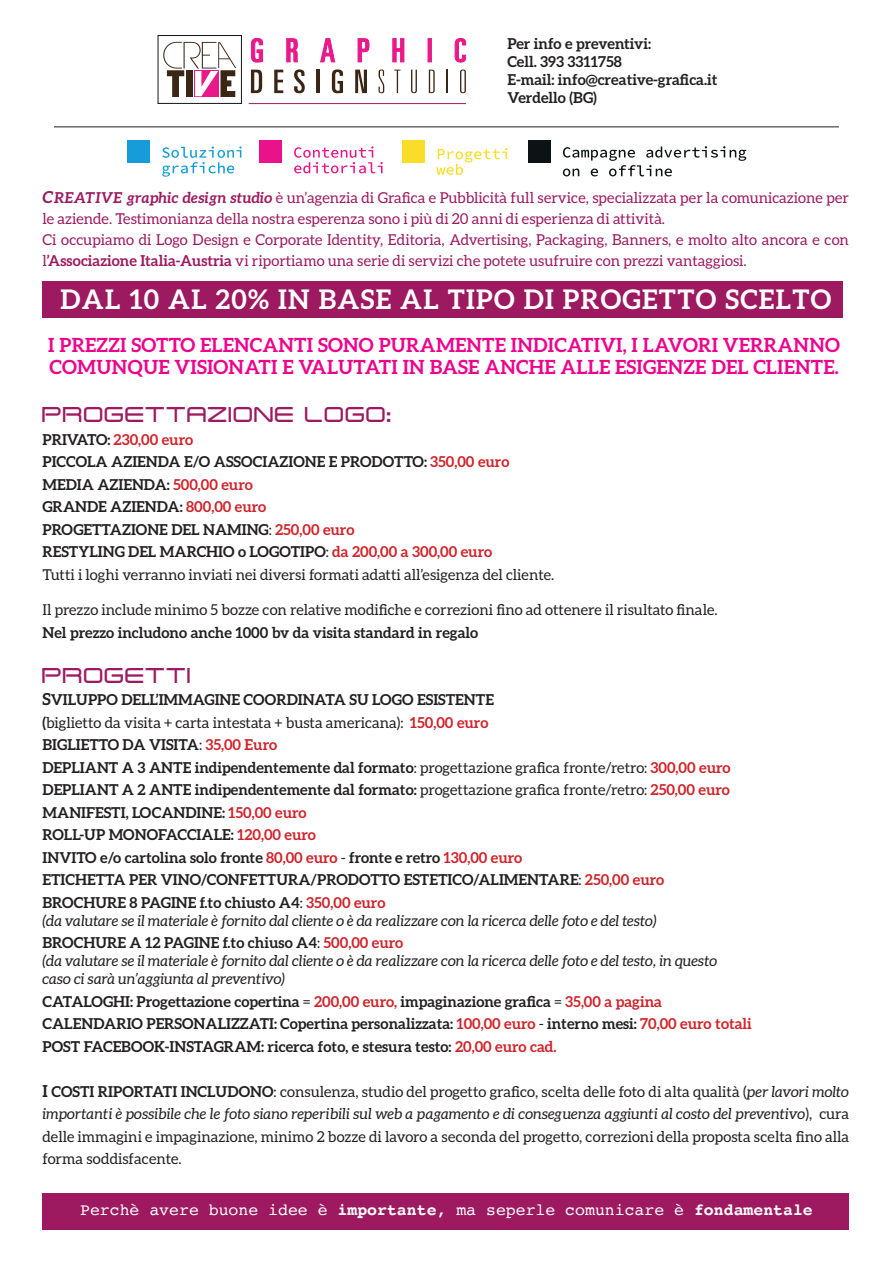
<style>
.page{position:relative;width:893px;height:1263px;background:#fff}
.page>*{position:absolute;margin:0;border:0;box-sizing:border-box;transform-origin:0 0}
.t1{font:700 27px "Aleo";letter-spacing:.05em;color:#fff}
.t2{font:700 21px "Expansiva";color:#9d1a60}
.t3{font:700 19.5px/22.5px "Aleo";letter-spacing:.01em;color:#ed028c}
.t4{font:16.5px "Courier";color:#fff}
.t5{font:700 15px/22.5px "Aleo";color:#231f20}
.t6{font:15px/22.5px "Aleo";color:#231f20;text-align:justify}
.t7{font:15px/21px "Aleo";color:#9d1a60}
.t8{font:italic 15px/22.5px "Aleo";color:#231f20}
.s1{font-weight:700;font-style:italic;font-size:16.5px}
.s2{font-weight:700;font-style:italic}
.s3{font-weight:700}
.s4{color:#d1232a}
.s5{font-weight:400}
.s6{font-size:16.5px}
.s7{font-weight:700;font-style:normal}
.s8{font-style:normal}
.s9{font-weight:700;font-style:normal;color:#d1232a}
.s10{font-weight:700;font-size:16.5px}
.s11{font-style:italic}
</style>
<div class="page">
<hr style="left:249px;top:103px;width:217px;height:1px;background:#9d1a60">
<svg style="left:163px;top:42px;width:73px;height:55px"></svg>
<div style="left:158px;top:35px;width:84px;height:69px;border:1px solid #121616"></div>
<svg style="left:250px;top:38px;width:14px;height:25px"></svg>
<svg style="left:286px;top:38px;width:12px;height:25px"></svg>
<svg style="left:320px;top:38px;width:16px;height:25px"></svg>
<svg style="left:357px;top:38px;width:13px;height:25px"></svg>
<svg style="left:392px;top:38px;width:13px;height:25px"></svg>
<svg style="left:428px;top:38px;width:4px;height:24px"></svg>
<svg style="left:454px;top:38px;width:13px;height:25px"></svg>
<svg style="left:251px;top:70px;width:11px;height:23px"></svg>
<svg style="left:274px;top:70px;width:9px;height:23px"></svg>
<svg style="left:294px;top:69px;width:11px;height:24px"></svg>
<hr style="left:316px;top:70px;width:4px;height:23px;background:#3b2515">
<svg style="left:332px;top:69px;width:11px;height:24px"></svg>
<svg style="left:355px;top:70px;width:12px;height:23px"></svg>
<svg style="left:379px;top:70px;width:5px;height:23px"></svg>
<svg style="left:394px;top:70px;width:6px;height:23px"></svg>
<svg style="left:411px;top:70px;width:6px;height:23px"></svg>
<svg style="left:429px;top:70px;width:6px;height:23px"></svg>
<svg style="left:447px;top:70px;width:1px;height:23px"></svg>
<svg style="left:460px;top:70px;width:6px;height:23px"></svg>
<div style="left:128px;top:140px;width:22px;height:23px;background:#169cd8"></div>
<svg style="left:162px;top:146px;width:80px;height:31px"></svg>
<div style="left:260px;top:140px;width:22px;height:23px;background:#ea128a"></div>
<svg style="left:294px;top:146px;width:89px;height:27px"></svg>
<div style="left:403px;top:140px;width:22px;height:23px;background:#f9dd28"></div>
<svg style="left:436px;top:148px;width:71px;height:27px"></svg>
<div style="left:528px;top:140px;width:23px;height:23px;background:#0d1214"></div>
<svg style="left:563px;top:146px;width:183px;height:30px"></svg>
<hr style="left:54px;top:126px;width:785px;height:1px;background:#231f20">
<div style="left:43px;top:1193px;width:806px;height:37px;background:#9d1a60"></div>
<div style="left:43px;top:281px;width:800px;height:37px;background:#9d1a60"></div>
<p class="t5" style="left:507px;top:34px;width:211px;line-height:18px">Per info e preventivi:<br>Cell. 393 3311758<br>E-mail: info@creative-grafica.it<br>Verdello (BG)</p>
<p class="t7" style="left:43px;top:187px;width:808px"><span class="s1">C</span><span class="s2">REATIVE graphic design studio</span> è un’agenzia di Grafica e Pubblicità full service, specializzata per la comunicazione per le aziende. Testimonianza della nostra esperenza sono i più di 20 anni di esperienza di attività.<br>Ci occupiamo di Logo Design e Corporate Identity, Editoria, Advertising, Packaging, Banners, e molto alto ancora e con l<span class="s3">’Associazione Italia-Austria</span> vi riportiamo una serie di servizi che potete usufruire con prezzi vantaggiosi.</p>
<h1 class="t1" style="left:60px;top:283px;width:772px">DAL 10 AL 20% IN BASE AL TIPO DI PROGETTO SCELTO</h1>
<h3 class="t3" style="left:48px;top:333px;width:793px">I PREZZI SOTTO ELENCANTI SONO PURAMENTE INDICATIVI, I LAVORI VERRANNO<br>COMUNQUE VISIONATI E VALUTATI IN BASE ANCHE ALLE ESIGENZE DEL CLIENTE.</h3>
<h2 class="t2" style="left:43px;top:401px;width:352px">PROGETTAZIONE LOGO:</h2>
<p class="t5" style="left:43px;top:428px;width:513px">PRIVATO: <span class="s4">230,00 euro<br></span>PICCOLA AZIENDA E/O ASSOCIAZIONE E PRODOTTO: <span class="s4">350,00 euro </span>MEDIA AZIENDA: <span class="s4">500,00 euro<br></span>GRANDE AZIENDA: <span class="s4">800,00 euro<br></span>PROGETTAZIONE DEL NAMING<span class="s5">:</span> <span class="s4">250,00 euro<br></span>RESTYLING DEL MARCHIO o LOGOTIPO<span class="s5">:</span> <span class="s4">da 200,00 a 300,00 euro<br></span><span class="s5">Tutti i loghi verranno inviati nei diversi formati adatti all’esigenza del cliente.</span></p>
<p class="t6" style="left:43px;top:598px;width:676px">Il prezzo include minimo 5 bozze con relative modifiche e correzioni fino ad ottenere il risultato finale.</p>
<p class="t5" style="left:43px;top:621px;width:437px">Nel prezzo includono anche 1000 bv da visita standard in regalo</p>
<h2 class="t2" style="left:43px;top:661px;width:151px">PROGETTI</h2>
<p class="t5" style="left:43px;top:688px;width:689px"><span class="s6">S</span>VILUPPO DELL’IMMAGINE COORDINATA SU LOGO ESISTENTE<br>(<span class="s5">biglietto da visita + carta intestata + busta americana):</span> <span class="s4">150,00 euro<br></span>BIGLIETTO DA VISITA<span class="s5">:</span> <span class="s4">35,00 Euro<br></span>DEPLIANT A 3 ANTE indipendentemente dal formato<span class="s5">: progettazione grafica fronte/retro:</span> <span class="s4">300,00 euro </span>DEPLIANT A 2 ANTE indipendentemente dal formato: <span class="s5">progettazione grafica fronte/retro:</span> <span class="s4">250,00 euro </span>MANIFESTI, LOCANDINE: <span class="s4">150,00 euro<br></span>ROLL-UP MONOFACCIALE: <span class="s4">120,00 euro<br></span>INVITO e/o cartolina solo fronte <span class="s4">80,00 euro</span> <span class="s5">-</span> fronte e retro <span class="s4">130,00 euro<br></span>ETICHETTA PER VINO/CONFETTURA/PRODOTTO ESTETICO/ALIMENTARE<span class="s5">:</span> <span class="s4">250,00 euro </span>BROCHURE 8 PAGINE f.to chiusto A4<span class="s5">:</span> <span class="s4">350,00 euro</span></p>
<p class="t8" style="left:43px;top:909px;width:615px">(da valutare se il materiale è fornito dal cliente o è da realizzare con la ricerca delle foto e del testo)<br><span class="s7">BROCHURE A 12 PAGINE f.to chiuso A4</span><span class="s8">:</span> <span class="s9">500,00 euro</span></p>
<p class="t8" style="left:43px;top:951px;width:676px;line-height:18px">(da valutare se il materiale è fornito dal cliente o è da realizzare con la ricerca delle foto e del testo, in questo caso ci sarà un’aggiunta al preventivo)</p>
<p class="t5" style="left:43px;top:990px;width:711px">CATALOGHI: Progettazione copertina <span class="s5">=</span> <span class="s4">200,00 euro,</span> impaginazione grafica <span class="s5">=</span> <span class="s4">35,00 a pagina<br></span>CALENDARIO PERSONALIZZATI: Copertina personalizzata: <span class="s4">100,00 euro</span> <span class="s5">-</span> interno mesi: <span class="s4">70,00 euro totali<br></span>POST FACEBOOK-INSTAGRAM: ricerca foto, e stesura testo: <span class="s4">20,00 euro cad.</span></p>
<p class="t6" style="left:43px;top:1080px;width:808px"><span class="s10">I</span> <span class="s3">COSTI RIPORTATI INCLUDONO</span>: consulenza, studio del progetto grafico, scelta delle foto di alta qualità (<span class="s11">per lavori molto importanti è possibile che le foto siano reperibili sul web a pagamento e di conseguenza aggiunti al costo del preventivo</span>), cura delle immagini e impaginazione, minimo 2 bozze di lavoro a seconda del progetto, correzioni della proposta scelta fino alla forma soddisfacente.</p>
<p class="t4" style="left:80px;top:1196px;width:734px">Perchè avere buone idee è <span class="s3">importante</span>, ma seperle comunicare è <span class="s3">fondamentale</span></p>
</div>
